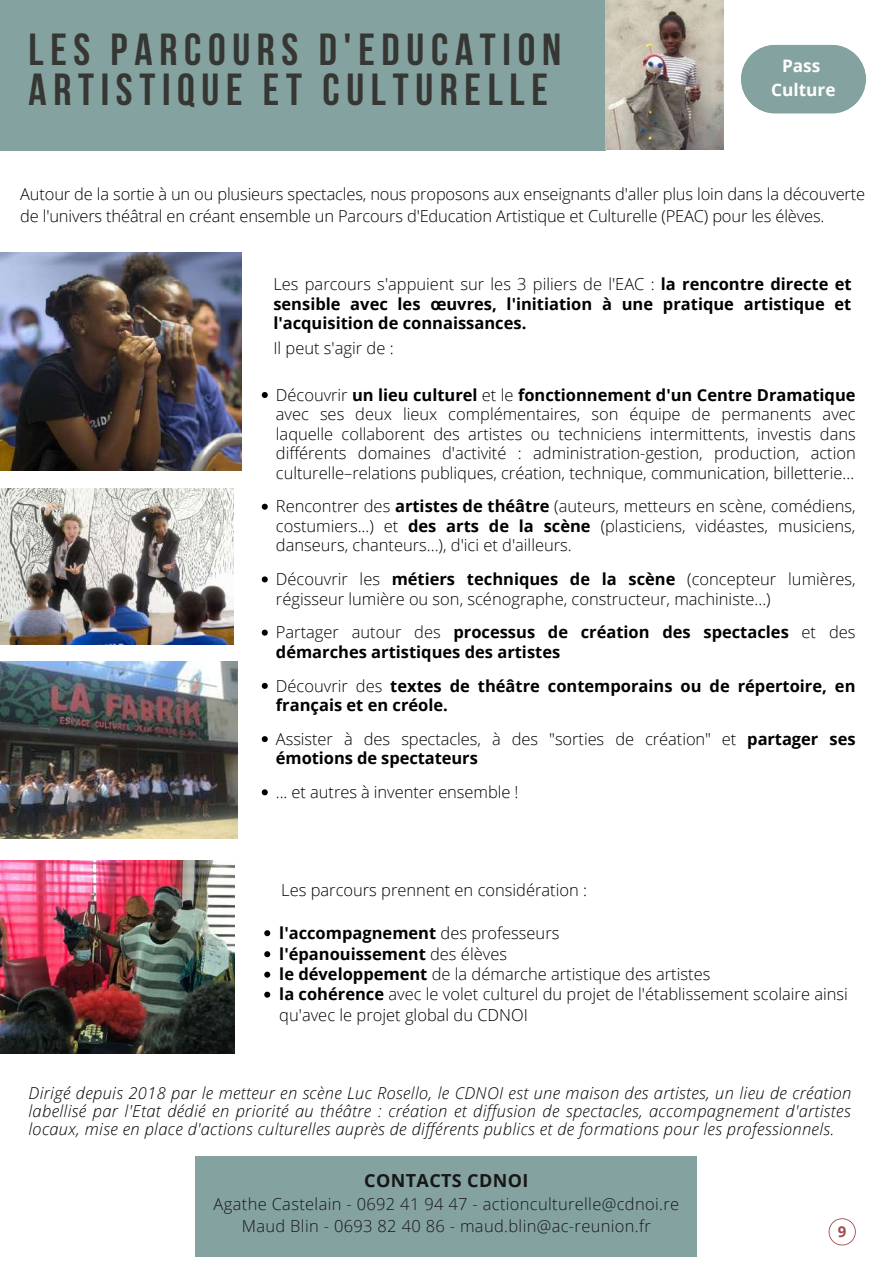
<style>
.page{position:relative;width:893px;height:1264px;background:#fff}
.page>*{position:absolute;margin:0;border:0;box-sizing:border-box;transform-origin:0 0}
.t1{font:700 44.7px/40.5px "Bebas Neue";letter-spacing:.15em;color:#363633}
.t2{font:700 18px "Open Sans";letter-spacing:.02em;color:#171717}
.t3{font:700 17.25px/23.5px "Open Sans";color:#fff;text-align:center}
.t4{font:300 16.5px/19.5px "Open Sans";color:#000}
.t5{font:700 16.5px/19.5px "Open Sans";color:#000}
.t6{font:italic 300 16.5px/18px "Open Sans";letter-spacing:.02em;color:#000;text-align:justify}
.t7{font:300 16.5px/22.5px "Open Sans";letter-spacing:.02em;color:#171717;text-align:center}
.t8{font:700 15px "Open Sans";color:#a2494d}
.s1{font-weight:300}
.s2{font-weight:700}
</style>
<div class="page">
<div style="left:0;top:0;width:605px;height:150px;background:#84a29f"></div>
<img style="left:0;top:253px;width:241px;height:218px">
<img style="left:0;top:488px;width:234px;height:156px">
<img style="left:605px;top:0;width:118px;height:149px">
<img style="left:0;top:661px;width:237px;height:177px">
<img style="left:0;top:860px;width:234px;height:193px">
<svg style="left:262px;top:392px;width:6px;height:6px"></svg>
<svg style="left:262px;top:503px;width:6px;height:6px"></svg>
<svg style="left:262px;top:576px;width:6px;height:6px"></svg>
<svg style="left:262px;top:629px;width:6px;height:6px"></svg>
<svg style="left:262px;top:683px;width:6px;height:6px"></svg>
<svg style="left:262px;top:736px;width:6px;height:6px"></svg>
<svg style="left:262px;top:789px;width:6px;height:6px"></svg>
<svg style="left:741px;top:45px;width:124px;height:68px;background:#91aca9"></svg>
<svg style="left:828px;top:1218px;width:27px;height:27px"></svg>
<div style="left:196px;top:1156px;width:500px;height:100px;background:#84a29f"></div>
<svg style="left:264px;top:930px;width:6px;height:6px"></svg>
<svg style="left:264px;top:951px;width:6px;height:6px"></svg>
<svg style="left:264px;top:971px;width:6px;height:6px"></svg>
<svg style="left:264px;top:991px;width:6px;height:6px"></svg>
<h1 class="t1" style="left:28px;top:33px;width:534px">LES PARCOURS D'EDUCATION<br>ARTISTIQUE ET CULTURELLE</h1>
<p class="t3" style="left:771px;top:53px;width:66px">Pass<br>Culture</p>
<p class="t4" style="left:20px;top:183px;width:846px;line-height:21.3px">Autour de la sortie à un ou plusieurs spectacles, nous proposons aux enseignants d'aller plus loin dans la découverte de l'univers théâtral en créant ensemble un Parcours d'Education Artistique et Culturelle (PEAC) pour les élèves.</p>
<p class="t5" style="left:273px;top:274px;width:580px;text-align:justify"><span class="s1">Les parcours s'appuient sur les 3 piliers de l'EAC :</span> la rencontre directe et sensible avec les œuvres, l'initiation à une pratique artistique et l'acquisition de connaissances.</p>
<p class="t4" style="left:273px;top:338px;width:122px">Il peut s'agir de :</p>
<p class="t4" style="left:276px;top:384px;width:581px;text-align:justify">Découvrir <span class="s2">un lieu culturel</span> et le <span class="s2">fonctionnement d'un Centre Dramatique </span>avec ses deux lieux complémentaires, son équipe de permanents avec laquelle collaborent des artistes ou techniciens intermittents, investis dans différents domaines d'activité : administration-gestion, production, action culturelle–relations publiques, création, technique, communication, billetterie…</p>
<p class="t4" style="left:276px;top:496px;width:581px;text-align:justify">Rencontrer des <span class="s2">artistes de théâtre</span> (auteurs, metteurs en scène, comédiens, costumiers...) et <span class="s2">des arts de la scène</span> (plasticiens, vidéastes, musiciens, danseurs, chanteurs...), d'ici et d'ailleurs.</p>
<p class="t4" style="left:276px;top:569px;width:581px">Découvrir les <span class="s2">métiers techniques de la scène</span> (concepteur lumières, régisseur lumière ou son, scénographe, constructeur, machiniste...)</p>
<p class="t5" style="left:276px;top:622px;width:581px"><span class="s1">Partager autour des</span> processus de création des spectacles <span class="s1">et des </span>démarches artistiques des artistes</p>
<p class="t5" style="left:276px;top:675px;width:581px"><span class="s1">Découvrir des</span> textes de théâtre contemporains ou de répertoire, en français et en créole.</p>
<p class="t4" style="left:276px;top:728px;width:581px">Assister à des spectacles, à des "sorties de création" et <span class="s2">partager ses émotions de spectateurs</span></p>
<p class="t4" style="left:276px;top:781px;width:244px">... et autres à inventer ensemble !</p>
<p class="t4" style="left:281px;top:880px;width:307px">Les parcours prennent en considération :</p>
<p class="t4" style="left:279px;top:922px;width:570px;line-height:20.5px"><span class="s2">l'accompagnement</span> des professeurs<br><span class="s2">l'épanouissement</span> des élèves<br><span class="s2">le développement</span> de la démarche artistique des artistes<br><span class="s2">la cohérence</span> avec le volet culturel du projet de l'établissement scolaire ainsi qu'avec le projet global du CDNOI</p>
<p class="t6" style="left:28px;top:1083px;width:824px">Dirigé depuis 2018 par le metteur en scène Luc Rosello, le CDNOI est une maison des artistes, un lieu de création labellisé par l'Etat dédié en priorité au théâtre : création et diffusion de spectacles, accompagnement d'artistes locaux, mise en place d'actions culturelles auprès de différents publics et de formations pour les professionnels.</p>
<p class="t2" style="left:364px;top:1167px;width:166px">CONTACTS CDNOI</p>
<p class="t7" style="left:213px;top:1191px;width:467px">Agathe Castelain - 0692 41 94 47 - actionculturelle@cdnoi.re<br>Maud Blin - 0693 82 40 86 - maud.blin@ac-reunion.fr</p>
<p class="t8" style="left:837px;top:1220px;width:10px">9</p>
</div>
